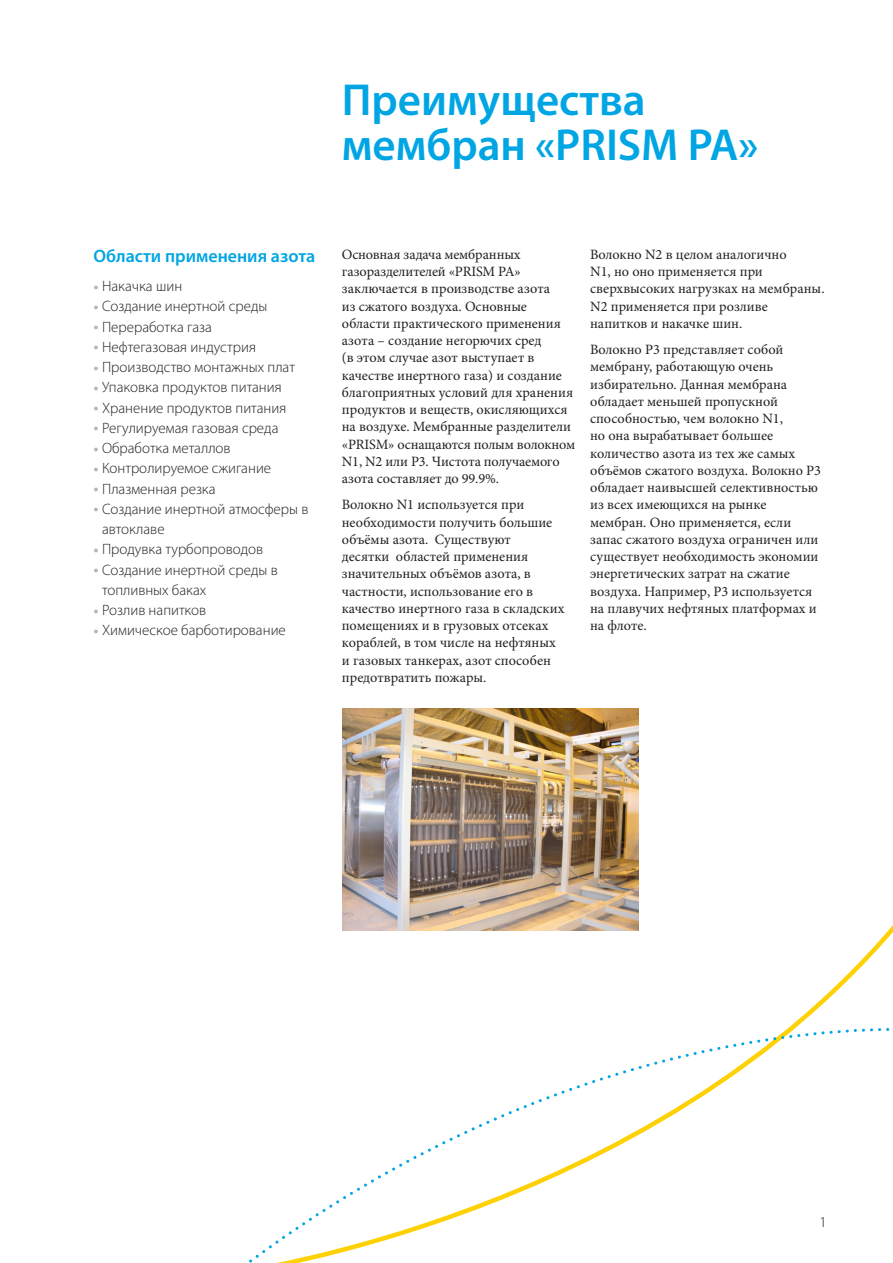
<style>
.page{position:relative;width:893px;height:1263px;background:#fff}
.page>*{position:absolute;margin:0;border:0;box-sizing:border-box;transform-origin:0 0}
.t1{font:600 45px/45px "Myriad Pro";color:#00a5e3}
.t2{font:600 18px "Myriad Pro";color:#00a5e3}
.t3{font:300 15px/20.2px "Myriad Pro";color:#231f20}
.Body_copy{font:14.25px/17.2px "Minion Pro";color:#231f20}
.s1{font-size:21px;color:#b4b3b7}
</style>
<div class="page">
<svg style="left:249px;top:999px;width:641px;height:264px"></svg>
<img style="left:343px;top:708px;width:296px;height:222px">
<p class="t1" style="left:342px;top:76px;width:418px">Преимущества мембран «PRISM PA»</p>
<p class="t2" style="left:94px;top:244px;width:223px">Области применения азота</p>
<p class="t3" style="left:94px;top:276px;width:90px"><span class="s1">•</span> Накачка шин</p>
<p class="t3" style="left:94px;top:296px;width:175px"><span class="s1">•</span> Создание инертной среды</p>
<p class="t3" style="left:94px;top:316px;width:120px"><span class="s1">•</span> Переработка газа</p>
<p class="t3" style="left:94px;top:337px;width:164px"><span class="s1">•</span> Нефтегазовая индустрия</p>
<p class="t3" style="left:94px;top:357px;width:203px"><span class="s1">•</span> Производство монтажных плат</p>
<p class="t3" style="left:94px;top:377px;width:190px"><span class="s1">•</span> Упаковка продуктов питания</p>
<p class="t3" style="left:94px;top:397px;width:194px"><span class="s1">•</span> Хранение продуктов питания</p>
<p class="t3" style="left:94px;top:418px;width:186px"><span class="s1">•</span> Регулируемая газовая среда</p>
<p class="t3" style="left:94px;top:438px;width:139px"><span class="s1">•</span> Обработка металлов</p>
<p class="t3" style="left:94px;top:458px;width:179px"><span class="s1">•</span> Контролируемое сжигание</p>
<p class="t3" style="left:94px;top:478px;width:124px"><span class="s1">•</span> Плазменная резка</p>
<p class="t3" style="left:102px;top:499px;width:208px;text-indent:-8px"><span class="s1">•</span> Создание инертной атмосферы в автоклаве</p>
<p class="t3" style="left:94px;top:539px;width:171px"><span class="s1">•</span> Продувка турбопроводов</p>
<p class="t3" style="left:102px;top:559px;width:177px;text-indent:-8px"><span class="s1">•</span> Создание инертной среды в топливных баках</p>
<p class="t3" style="left:94px;top:600px;width:114px"><span class="s1">•</span> Розлив напитков</p>
<p class="t3" style="left:94px;top:620px;width:194px"><span class="s1">•</span> Химическое барботирование</p>
<p class="Body_copy" style="left:342px;top:246px;width:235px">Основная задача мембранных газоразделителей «PRISM PA» заключается в производстве азота<br>из сжатого воздуха. Основные области практического применения азота – создание негорючих сред<br>(в этом случае азот выступает в качестве инертного газа) и создание благоприятных условий для хранения продуктов и веществ, окисляющихся на воздухе. Мембранные разделители «PRISM» оснащаются полым волокном<br>N1, N2 или P3. Чистота получаемого азота составляет до 99.9%.</p>
<p class="Body_copy" style="left:342px;top:496px;width:224px">Волокно N1 используется при необходимости получить большие объёмы азота. Существуют<br>десятки областей применения значительных объёмов азота, в частности, использование его в качество инертного газа в складских помещениях и в грузовых отсеках кораблей, в том числе на нефтяных и газовых танкерах, азот способен предотвратить пожары.</p>
<p class="Body_copy" style="left:590px;top:246px;width:236px">Волокно N2 в целом аналогично<br>N1, но оно применяется при сверхвысоких нагрузках на мембраны.<br>N2 применяется при розливе напитков и накачке шин.</p>
<p class="Body_copy" style="left:590px;top:341px;width:232px">Волокно P3 представляет собой мембрану, работающую очень избирательно. Данная мембрана обладает меньшей пропускной способностью, чем волокно N1,<br>но она вырабатывает большее количество азота из тех же самых объёмов сжатого воздуха. Волокно P3 обладает наивысшей селективностью из всех имеющихся на рынке мембран. Оно применяется, если запас сжатого воздуха ограничен или существует необходимость экономии энергетических затрат на сжатие воздуха. Например, P3 используется на плавучих нефтяных платформах и на флоте.</p>
<p class="t3" style="left:821px;top:1212px;width:6px">1</p>
</div>
